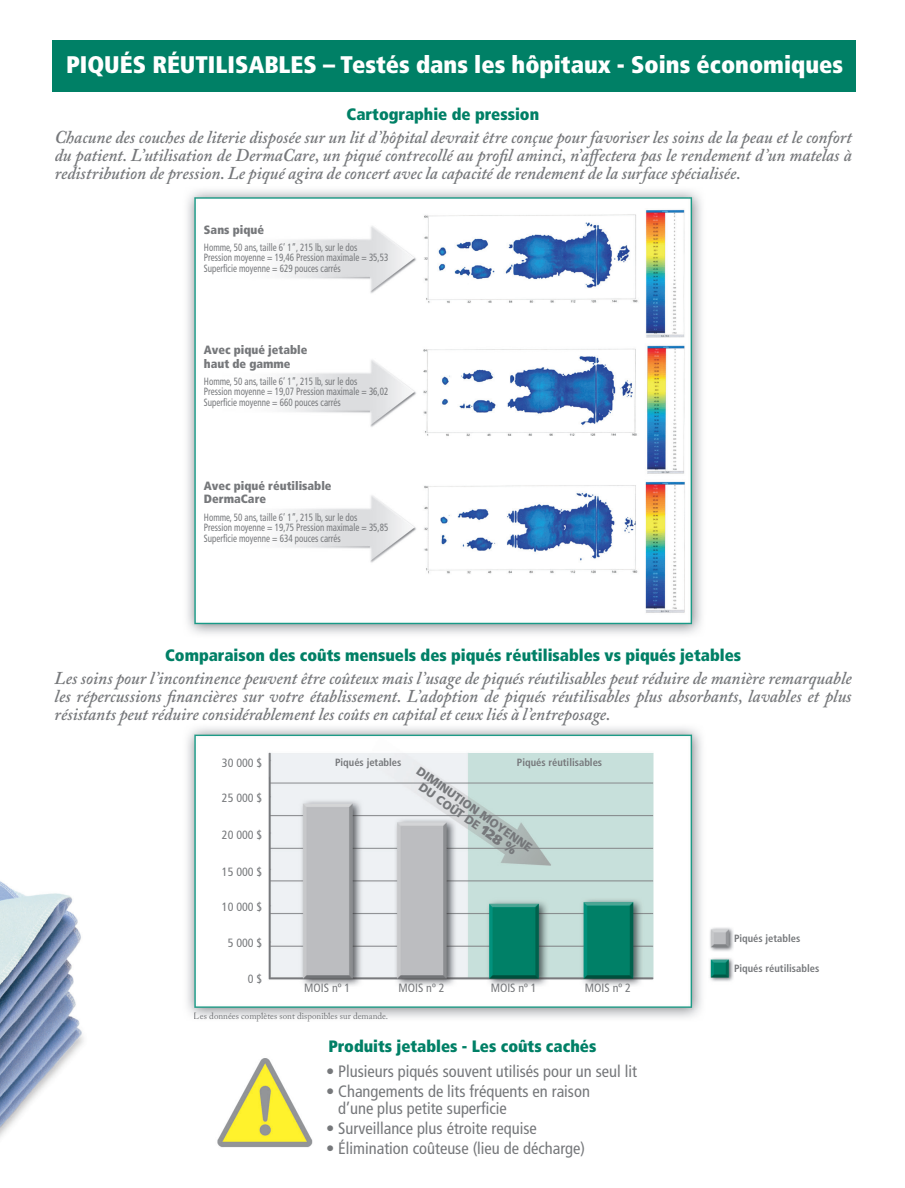
<style>
.page{position:relative;width:905px;height:1188px;background:#fff}
.page>*{position:absolute;margin:0;border:0;box-sizing:border-box;transform-origin:0 0}
.t1{font:900 condensed 24px "Frutiger";color:#fff}
.t2{font:italic 600 18px/18px "Adobe Caslon Pro";color:#76787b;text-align:justify;scale:.95 1}
.t3{font:condensed 16.5px/16.8px "Frutiger";color:#76787b}
.t4{font:900 condensed 16.5px "Frutiger";color:#008066}
.t5{font:900 condensed 12px/13.5px "Frutiger";color:#76787b}
.t6{font:condensed 12px "Frutiger";color:#76787b}
.t7{font:900 12px/12px "Frutiger";color:#76787b;text-align:center;scale:.96 1}
.t8{font:condensed 10.5px/10.5px "Frutiger";color:#76787b;scale:.85 1}
.t9{font:700 condensed 10.5px "Frutiger";color:#76787b}
.t10{font:9px "Adobe Caslon Pro";color:#76787b}
.s1{font-size:13.5px}
</style>
<div class="page">
<img style="left:1px;top:40px;width:855px;height:1108px">
<div style="left:52px;top:40px;width:803px;height:51px;background:#008066"></div>
<svg style="left:0;top:881px;width:1px;height:257px"></svg>
<h1 class="t1" style="left:66px;top:50px;width:778px">PIQUÉS RÉUTILISABLES – Testés dans les hôpitaux - Soins économiques</h1>
<p class="t4" style="left:346px;top:104px;width:194px">Cartographie de pression</p>
<p class="t2" style="left:55px;top:127px;width:840px">Chacune des couches de literie disposée sur un lit d’hôpital devrait être conçue pour favoriser les soins de la peau et le confort du patient. L’utilisation de DermaCare, un piqué contrecollé au profil aminci, n’affectera pas le rendement d’un matelas à redistribution de pression. Le piqué agira de concert avec la capacité de rendement de la surface spécialisée.</p>
<p class="t5" style="left:204px;top:222px;width:61px">Sans piqué</p>
<p class="t8" style="left:204px;top:242px;width:218px">Homme, 50 ans, taille 6’ 1”, 215 lb, sur le dos<br>Pression moyenne = 19,46 Pression maximale = 35,53<br>Superficie moyenne = 629 pouces carrés</p>
<p class="t5" style="left:204px;top:343px;width:105px">Avec piqué jetable haut de gamme</p>
<p class="t8" style="left:204px;top:376px;width:218px">Homme, 50 ans, taille 6’ 1”, 215 lb, sur le dos<br>Pression moyenne = 19,07 Pression maximale = 36,02<br>Superficie moyenne = 660 pouces carrés</p>
<p class="t5" style="left:204px;top:479px;width:129px">Avec piqué réutilisable<br>DermaCare</p>
<p class="t8" style="left:204px;top:511px;width:218px">Homme, 50 ans, taille 6’ 1”, 215 lb, sur le dos<br>Pression moyenne = 19,75 Pression maximale = 35,85<br>Superficie moyenne = 634 pouces carrés</p>
<p class="t4" style="left:165px;top:645px;width:577px">Comparaison des coûts mensuels des piqués réutilisables vs piqués jetables</p>
<p class="t2" style="left:55px;top:668px;width:840px">Les soins pour l’incontinence peuvent être coûteux mais l’usage de piqués réutilisables peut réduire de manière remarquable les répercussions financières sur votre établissement. L’adoption de piqués réutilisables plus absorbants, lavables et plus résistants peut réduire considérablement les coûts en capital et ceux liés à l’entreposage.</p>
<p class="t6" style="left:222px;top:755px;width:42px">30 000 $</p>
<p class="t6" style="left:222px;top:791px;width:42px">25 000 $</p>
<p class="t6" style="left:222px;top:827px;width:42px">20 000 $</p>
<p class="t6" style="left:222px;top:864px;width:42px">15 000 $</p>
<p class="t6" style="left:222px;top:899px;width:42px">10 000 $</p>
<p class="t6" style="left:228px;top:936px;width:36px">5 000 $</p>
<p class="t6" style="left:248px;top:971px;width:16px">0 $</p>
<p class="t9" style="left:335px;top:755px;width:68px">Piqués jetables</p>
<p class="t9" style="left:517px;top:755px;width:87px">Piqués réutilisables</p>
<p class="t7" style="left:421px;top:764px;width:145px;rotate:35deg">DIMINUTION MOYENNE<br>DU COÛT DE <span class="s1">128 %</span></p>
<p class="t6" style="left:304px;top:981px;width:47px">MOIS nº 1</p>
<p class="t6" style="left:398px;top:981px;width:47px">MOIS nº 2</p>
<p class="t6" style="left:490px;top:981px;width:47px">MOIS nº 1</p>
<p class="t6" style="left:585px;top:981px;width:47px">MOIS nº 2</p>
<p class="t10" style="left:194px;top:1011px;width:196px">Les données complètes sont disponibles sur demande.</p>
<p class="t4" style="left:328px;top:1036px;width:269px">Produits jetables - Les coûts cachés</p>
<p class="t3" style="left:326px;top:1062px;width:312px">• Plusieurs piqués souvent utilisés pour un seul lit</p>
<p class="t3" style="left:338px;top:1082px;width:253px;text-indent:-12px">• Changements de lits fréquents en raison d’une plus petite superficie</p>
<p class="t3" style="left:326px;top:1119px;width:212px">• Surveillance plus étroite requise</p>
<p class="t3" style="left:326px;top:1139px;width:260px">• Élimination coûteuse (lieu de décharge)</p>
<p class="t9" style="left:734px;top:932px;width:68px">Piqués jetables</p>
<p class="t9" style="left:734px;top:962px;width:87px">Piqués réutilisables</p>
</div>
